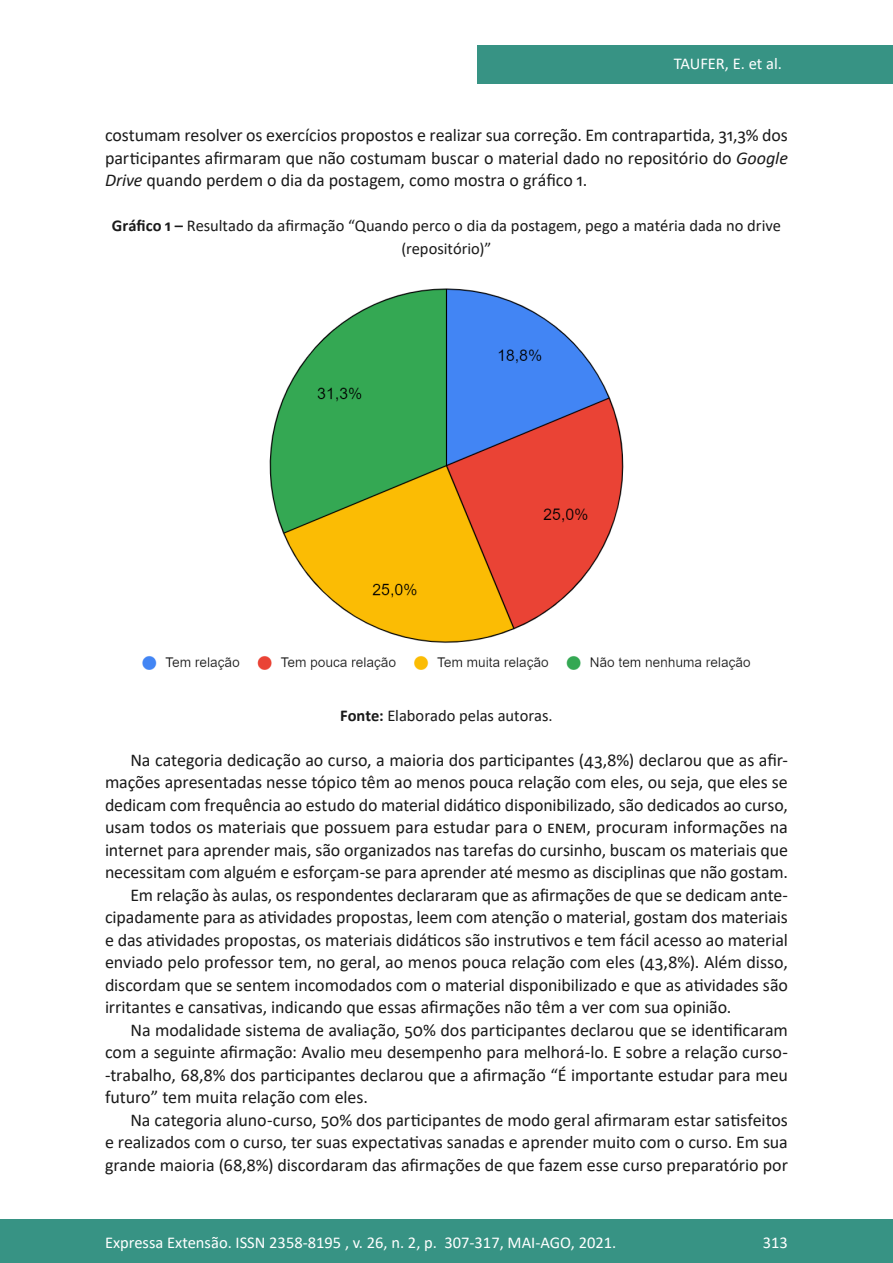
<style>
.page{position:relative;width:893px;height:1263px;background:#fff}
.page>*{position:absolute;margin:0;border:0;box-sizing:border-box;transform-origin:0 0}
.Principal_-_Texto{font:18px/22.5px "Calibri";letter-spacing:-.005em;color:#1a1a1a;text-align:justify}
.Imagens_-_Título{font:16.5px/22.5px "Calibri";color:#1a1a1a;text-align:center}
.t1{font:16.5px "Calibri";color:#fff}
.Imagens_-_Legenda{font:16.5px "Calibri";color:#1a1a1a}
.s1{font-style:italic}
.s2{font-weight:700}
</style>
<div class="page">
<div style="left:477px;top:45px;width:416px;height:39px;background:#379384"></div>
<div style="left:0;top:1219px;width:893px;height:44px;background:#379384"></div>
<img style="left:142px;top:288px;width:609px;height:382px">
<p class="t1" style="left:674px;top:52px;width:110px">TAUFER, E. et al.</p>
<p class="Principal_-_Texto" style="left:105px;top:123px;width:684px">costumam resolver os exercícios propostos e realizar sua correção. Em contrapartida, 31,3% dos participantes afirmaram que não costumam buscar o material dado no repositório do <span class="s1">Google Drive</span> quando perdem o dia da postagem, como mostra o gráfico 1.</p>
<p class="Imagens_-_Título" style="left:112px;top:214px;width:671px"><span class="s2">Gráfico 1 –</span> Resultado da afirmação “Quando perco o dia da postagem, pego a matéria dada no drive (repositório)”</p>
<p class="Imagens_-_Legenda" style="left:340px;top:704px;width:214px"><span class="s2">Fonte:</span> Elaborado pelas autoras.</p>
<p class="Principal_-_Texto" style="left:105px;top:748px;width:684px;text-indent:26px">Na categoria dedicação ao curso, a maioria dos participantes (43,8%) declarou que as afir&shy;mações apresentadas nesse tópico têm ao menos pouca relação com eles, ou seja, que eles se dedicam com frequência ao estudo do material didático disponibilizado, são dedicados ao curso, usam todos os materiais que possuem para estudar para o ENEM, procuram informações na internet para aprender mais, são organizados nas tarefas do cursinho, buscam os materiais que necessitam com alguém e esforçam-se para aprender até mesmo as disciplinas que não gostam.</p>
<p class="Principal_-_Texto" style="left:105px;top:883px;width:684px;text-indent:26px">Em relação às aulas, os respondentes declararam que as afirmações de que se dedicam ante&shy;cipadamente para as atividades propostas, leem com atenção o material, gostam dos materiais e das atividades propostas, os materiais didáticos são instrutivos e tem fácil acesso ao material enviado pelo professor tem, no geral, ao menos pouca relação com eles (43,8%). Além disso, discordam que se sentem incomodados com o material disponibilizado e que as atividades são irritantes e cansativas, indicando que essas afirmações não têm a ver com sua opinião.</p>
<p class="Principal_-_Texto" style="left:105px;top:1018px;width:684px;text-indent:26px">Na modalidade sistema de avaliação, 50% dos participantes declarou que se identificaram com a seguinte afirmação: Avalio meu desempenho para melhorá-lo. E sobre a relação curso--trabalho, 68,8% dos participantes declarou que a afirmação “É importante estudar para meu futuro” tem muita relação com eles.</p>
<p class="Principal_-_Texto" style="left:105px;top:1108px;width:684px;text-indent:26px">Na categoria aluno-curso, 50% dos participantes de modo geral afirmaram estar satisfeitos e realizados com o curso, ter suas expectativas sanadas e aprender muito com o curso. Em sua grande maioria (68,8%) discordaram das afirmações de que fazem esse curso preparatório por</p>
<p class="t1" style="left:105px;top:1230px;width:513px">Expressa Extensão. ISSN 2358-8195 , v. 26, n. 2, p. 307-317, MAI-AGO, 2021.</p>
<p class="t1" style="left:763px;top:1230px;width:27px">313</p>
</div>
